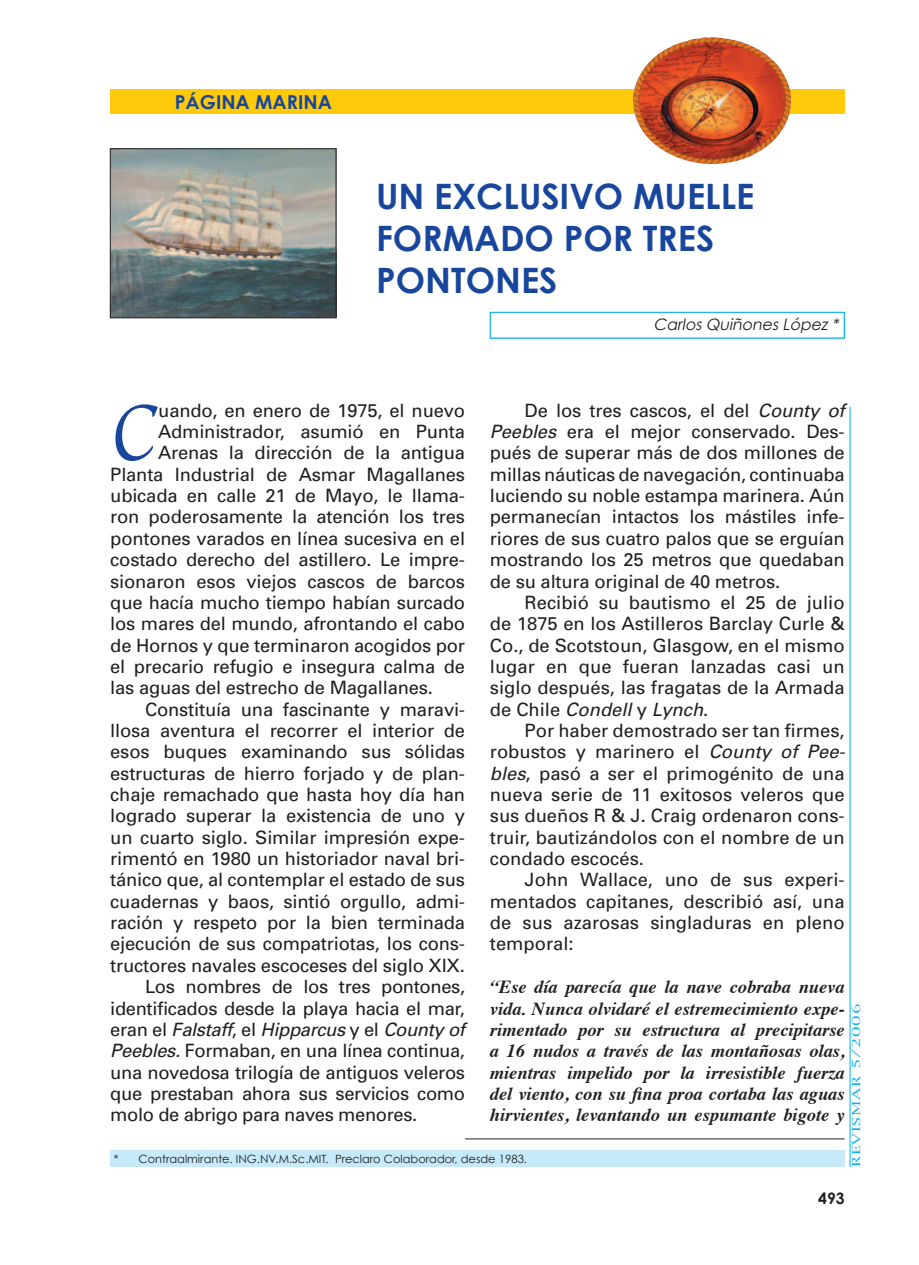
<style>
.page{position:relative;width:919px;height:1265px;background:#fff}
.page>*{position:absolute;margin:0;border:0;box-sizing:border-box;transform-origin:0 0}
.t1{font:81.38px "Apple Chancery";color:#18469d;scale:.9 1}
.t2{font:700 35px/42px "Century Gothic";color:#18469d}
.t3{font:700 19.25px "Century Gothic";color:#18469d}
.t4{font:18.38px/21.3px "Univers";letter-spacing:-.01em;color:#231f20;text-align:justify}
.t5{font:italic 700 18.38px/21.3px "Times";color:#231f20;text-align:justify}
.t6{font:italic 18.38px "Univers";letter-spacing:-.02em;color:#231f20}
.t7{font:italic 15.75px "Century Gothic";color:#231f20}
.t8{font:700 15.75px "Century Gothic";color:#231f20}
.t9{font:11.38px "Century Gothic";color:#231f20}
.t10{font:10.5px "New York";letter-spacing:.05em;color:#00aeef;scale:1.5 1}
.s1{font-size:17.32px}
.s2{font-style:italic}
.s3{font-style:normal}
</style>
<div class="page">
<hr style="left:849px;top:407px;width:1px;height:760px;background:#00aeef">
<img style="left:112px;top:150px;width:222px;height:166px">
<div style="left:110px;top:148px;width:226px;height:170px;border:1px solid #231f20"></div>
<div style="left:490px;top:312px;width:354px;height:26px;border:1px solid #00aeef"></div>
<div style="left:110px;top:1151px;width:734px;height:16px;background:#c6eafa"></div>
<div style="left:110px;top:90px;width:734px;height:24px;background:#feca0a"></div>
<img style="left:632px;top:37px;width:163px;height:127px">
<hr style="left:465px;top:1138px;width:379px;height:1px;background:#231f20">
<p class="t3" style="left:175px;top:90px;width:159px">P<span class="s1">Á</span>GINA MARINA</p>
<h2 class="t2" style="left:376px;top:175px;width:379px">UN EXCLUSIVO MUELLE<br>FORMADO POR TRES<br>PONTONES</h2>
<p class="t7" style="left:653px;top:314px;width:190px">Carlos Quiñones López *</p>
<p class="t4" style="left:490px;top:400px;width:356px;text-indent:35px">De los tres cascos, el del <span class="s2">County of Peebles</span> era el mejor conservado. Des&shy;pués de superar más de dos millones de millas náuticas de navegación, continuaba luciendo su noble estampa marinera. Aún permanecían intactos los mástiles infe&shy;riores de sus cuatro palos que se erguían mostrando los 25 metros que quedaban de su altura original de 40 metros.</p>
<p class="t4" style="left:490px;top:592px;width:356px;text-indent:35px">Recibió su bautismo el 25 de julio de 1875 en los Astilleros Barclay Curle &amp; Co., de Scotstoun, Glasgow, en el mismo lugar en que fueran lanzadas casi un siglo después, las fragatas de la Armada de Chile <span class="s2">Condell</span> y <span class="s2">Lynch</span>.</p>
<p class="t4" style="left:490px;top:720px;width:356px;text-indent:35px">Por haber demostrado ser tan firmes, robustos y marinero el <span class="s2">County of Pee&shy;bles</span>, pasó a ser el primogénito de una nueva serie de 11 exitosos veleros que sus dueños R &amp; J. Craig ordenaron cons&shy;truir, bautizándolos con el nombre de un condado escocés.</p>
<p class="t4" style="left:490px;top:869px;width:356px;text-indent:35px">John Wallace, uno de sus experi&shy;mentados capitanes, describió así, una de sus azarosas singladuras en pleno temporal:</p>
<p class="t5" style="left:490px;top:975px;width:356px">“Ese día parecía que la nave cobraba nueva vida. Nunca olvidaré el estremecimiento expe&shy;rimentado por su estructura al precipitarse a 16 nudos a través de las montañosas olas, mientras impelido por la irresistible fuerza del viento, con su fina proa cortaba las aguas hirvientes, levantando un espumante bigote y</p>
<p class="t9" style="left:114px;top:1152px;width:415px">* Contraalmirante. ING.NV.M.Sc.MIT. Preclaro Colaborador, desde 1983.</p>
<h1 class="t1" style="left:110px;top:368px;width:52px">C</h1>
<p class="t4" style="left:158px;top:400px;width:308px">uando, en enero de 1975, el nuevo</p>
<p class="t4" style="left:158px;top:421px;width:308px">Administrador, asumió en Punta</p>
<p class="t4" style="left:158px;top:442px;width:308px">Arenas la dirección de la antigua</p>
<p class="t4" style="left:110px;top:464px;width:356px">Planta Industrial de Asmar Magallanes</p>
<p class="t4" style="left:110px;top:485px;width:356px">ubicada en calle 21 de Mayo, le llama-</p>
<p class="t4" style="left:110px;top:506px;width:356px">ron poderosamente la atención los tres</p>
<p class="t4" style="left:110px;top:528px;width:356px">pontones varados en línea sucesiva en el</p>
<p class="t4" style="left:110px;top:549px;width:356px">costado derecho del astillero. Le impre-</p>
<p class="t4" style="left:110px;top:571px;width:356px">sionaron esos viejos cascos de barcos</p>
<p class="t4" style="left:110px;top:592px;width:356px">que hacía mucho tiempo habían surcado</p>
<p class="t4" style="left:110px;top:613px;width:356px">los mares del mundo, afrontando el cabo</p>
<p class="t4" style="left:110px;top:635px;width:356px">de Hornos y que terminaron acogidos por</p>
<p class="t4" style="left:110px;top:656px;width:356px">el precario refugio e insegura calma de</p>
<p class="t4" style="left:110px;top:677px;width:324px">las aguas del estrecho de Magallanes.</p>
<p class="t4" style="left:145px;top:699px;width:321px">Constituía una fascinante y maravi-</p>
<p class="t4" style="left:110px;top:720px;width:356px">llosa aventura el recorrer el interior de</p>
<p class="t4" style="left:110px;top:741px;width:356px">esos buques examinando sus sólidas</p>
<p class="t4" style="left:110px;top:763px;width:356px">estructuras de hierro forjado y de plan-</p>
<p class="t4" style="left:110px;top:784px;width:356px">chaje remachado que hasta hoy día han</p>
<p class="t4" style="left:110px;top:805px;width:356px">logrado superar la existencia de uno y</p>
<p class="t4" style="left:110px;top:827px;width:356px">un cuarto siglo. Similar impresión expe-</p>
<p class="t4" style="left:110px;top:848px;width:356px">rimentó en 1980 un historiador naval bri-</p>
<p class="t4" style="left:110px;top:869px;width:356px">tánico que, al contemplar el estado de sus</p>
<p class="t4" style="left:110px;top:891px;width:356px">cuadernas y baos, sintió orgullo, admi-</p>
<p class="t4" style="left:110px;top:912px;width:356px">ración y respeto por la bien terminada</p>
<p class="t4" style="left:110px;top:933px;width:356px">ejecución de sus compatriotas, los cons-</p>
<p class="t4" style="left:110px;top:955px;width:356px">tructores navales escoceses del siglo XIX.</p>
<p class="t4" style="left:145px;top:976px;width:322px">Los nombres de los tres pontones,</p>
<p class="t4" style="left:110px;top:998px;width:356px">identificados desde la playa hacia el mar,</p>
<p class="t6" style="left:110px;top:1019px;width:356px"><span class="s3">eran el</span> Falstaff<span class="s3">, el</span> Hipparcus <span class="s3">y el</span> County of</p>
<p class="t4" style="left:110px;top:1040px;width:356px"><span class="s2">Peebles.</span> Formaban, en una línea continua,</p>
<p class="t4" style="left:110px;top:1062px;width:356px">una novedosa trilogía de antiguos veleros</p>
<p class="t4" style="left:110px;top:1083px;width:356px">que prestaban ahora sus servicios como</p>
<p class="t4" style="left:110px;top:1104px;width:308px">molo de abrigo para naves menores.</p>
<p class="t10" style="left:849px;top:1167px;width:110px;rotate:-90deg">REVISMAR 5/2006</p>
<p class="t8" style="left:818px;top:1188px;width:28px">493</p>
</div>
